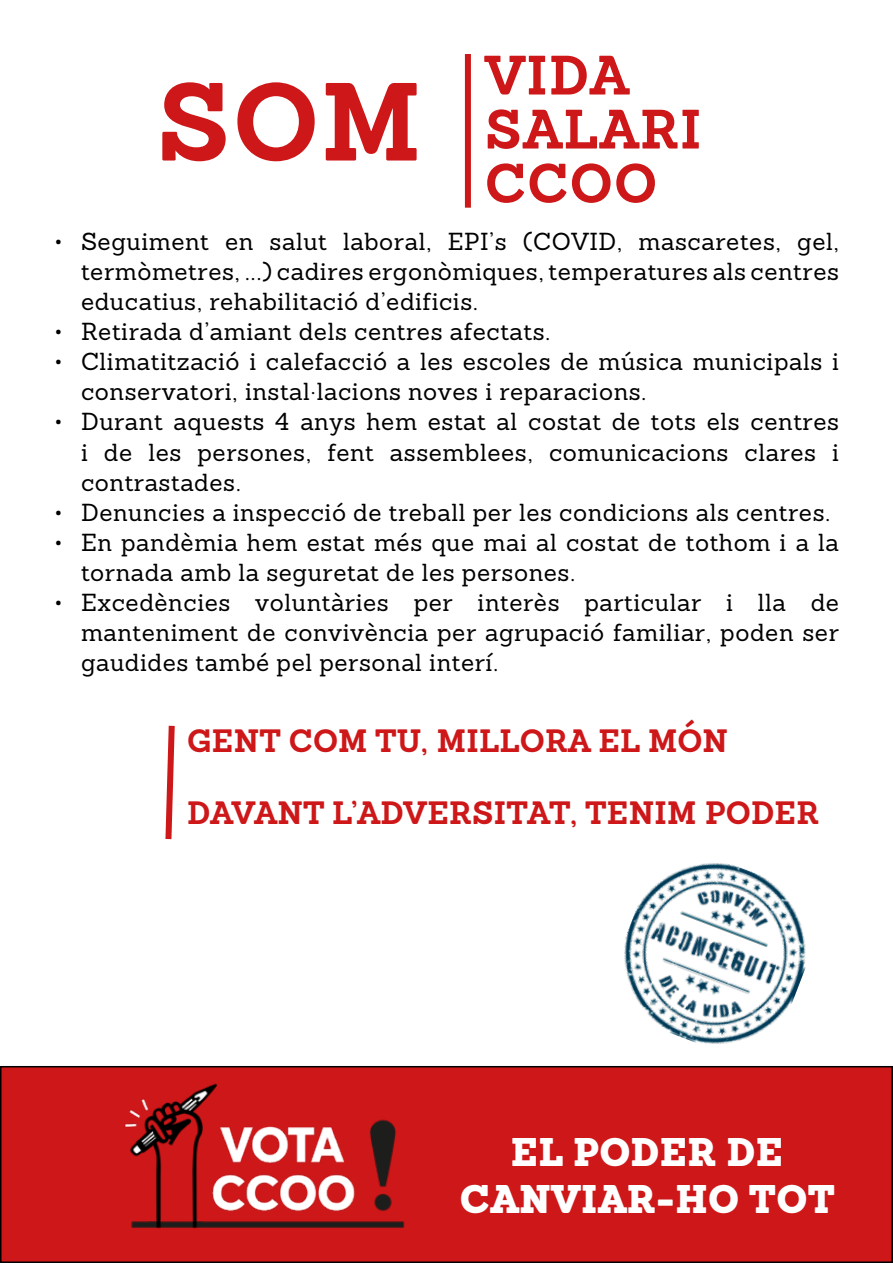
<style>
.page{position:relative;width:893px;height:1263px;background:#fff}
.page>*{position:absolute;margin:0;border:0;box-sizing:border-box;transform-origin:0 0}
.t1{font:700 108px "Sanchez";color:#cd1719}
.t2{font:700 54px/54px "Sanchez";letter-spacing:.025em;color:#cd1719}
.t3{font:900 39px/46.8px "Sanchez";letter-spacing:.01em;color:#fff;text-align:center}
.t4{font:700 31.5px "Sanchez";letter-spacing:.01em;color:#cd1719}
.t5{font:24px/30px "Sanchez";letter-spacing:.025em;color:#000;text-align:justify}
</style>
<div class="page">
<div style="left:1px;top:1067px;width:891px;height:195px;background:#cd1719"></div>
<div style="left:0;top:1066px;width:893px;height:197px;border:2px solid #000"></div>
<div style="left:465px;top:54px;width:6px;height:154px;background:#cd1719"></div>
<img style="left:599px;top:863px;width:232px;height:206px">
<img style="left:124px;top:1083px;width:281px;height:146px">
<svg style="left:165px;top:725px;width:10px;height:115px"></svg>
<h1 class="t1" style="left:157px;top:48px;width:266px">SOM</h1>
<h2 class="t2" style="left:485px;top:48px;width:218px">VIDA<br>SALARI<br>CCOO</h2>
<p class="t5" style="left:81px;top:227px;width:759px;text-indent:-27px">• Seguiment en salut laboral, EPI’s (COVID, mascaretes, gel, termòmetres, ...) cadires ergonòmiques, temperatures als centres educatius, rehabilitació d’edificis.</p>
<p class="t5" style="left:54px;top:317px;width:498px">• Retirada d’amiant dels centres afectats.</p>
<p class="t5" style="left:81px;top:347px;width:759px;text-indent:-27px">• Climatització i calefacció a les escoles de música municipals i conservatori, instal·lacions noves i reparacions.</p>
<p class="t5" style="left:81px;top:407px;width:759px;text-indent:-27px">• Durant aquests 4 anys hem estat al costat de tots els centres i de les persones, fent assemblees, comunicacions clares i contrastades.</p>
<p class="t5" style="left:54px;top:497px;width:778px">• Denuncies a inspecció de treball per les condicions als centres.</p>
<p class="t5" style="left:81px;top:527px;width:759px;text-indent:-27px">• En pandèmia hem estat més que mai al costat de tothom i a la tornada amb la seguretat de les persones.</p>
<p class="t5" style="left:81px;top:587px;width:759px;text-indent:-27px">• Excedències voluntàries per interès particular i lla de manteniment de convivència per agrupació familiar, poden ser gaudides també pel personal interí.</p>
<h3 class="t4" style="left:187px;top:718px;width:542px">GENT COM TU, MILLORA EL MÓN</h3>
<h3 class="t4" style="left:187px;top:790px;width:633px">DAVANT L’ADVERSITAT, TENIM PODER</h3>
<h3 class="t3" style="left:460px;top:1128px;width:377px">EL PODER DE<br>CANVIAR-HO TOT</h3>
</div>
